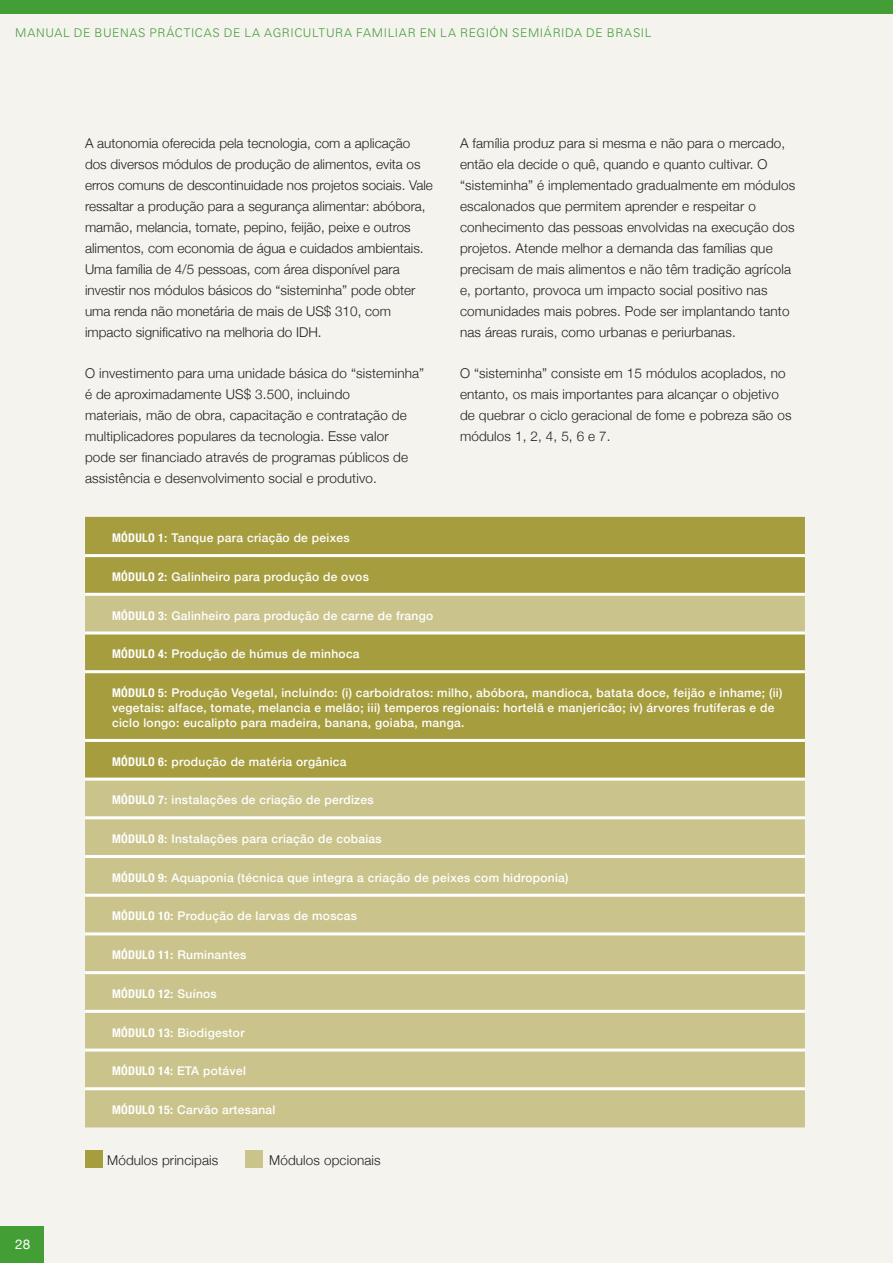
<style>
.page{position:relative;width:893px;height:1263px;background:#f5f3ee}
.page>*{position:absolute;margin:0;border:0;box-sizing:border-box;transform-origin:0 0}
._1__Runing_Text{font:300 13.5px/21px "Helvetica Neue";letter-spacing:.01em;color:#231f20}
._2__First_Para{font:300 13.5px "Helvetica Neue";letter-spacing:.01em;color:#231f20}
.t1{font:13.5px "Helvetica Neue";color:#fff}
.Table_2_Header{font:500 12px/15px "Helvetica Neue";letter-spacing:.025em;color:#fff}
.t2{font:300 12px "Univers LT Std";letter-spacing:.05em;color:#439f35}
.Table_2_Header-2{font:700 condensed 12px "Helvetica Neue";letter-spacing:.025em;color:#fff}
.s1{font-weight:700;font-stretch:condensed}
.s2{font-weight:500;font-stretch:normal}
</style>
<div class="page">
<div style="left:0;top:1225px;width:44px;height:38px;background:#439f35"></div>
<div style="left:0;top:0;width:893px;height:14px;background:#439f35"></div>
<div style="left:85px;top:517px;width:720px;height:76px;background:#a69d3f"></div>
<svg style="left:85px;top:596px;width:720px;height:531px;background:#c0b977"></svg>
<hr style="left:85px;top:554px;width:720px;height:3px;background:#fff">
<hr style="left:85px;top:593px;width:720px;height:3px;background:#fff">
<hr style="left:85px;top:631px;width:720px;height:3px;background:#fff">
<hr style="left:85px;top:670px;width:720px;height:3px;background:#fff">
<hr style="left:85px;top:739px;width:720px;height:3px;background:#fff">
<hr style="left:85px;top:778px;width:720px;height:3px;background:#fff">
<hr style="left:85px;top:816px;width:720px;height:3px;background:#fff">
<hr style="left:85px;top:855px;width:720px;height:3px;background:#fff">
<hr style="left:85px;top:894px;width:720px;height:3px;background:#fff">
<hr style="left:85px;top:932px;width:720px;height:3px;background:#fff">
<hr style="left:85px;top:971px;width:720px;height:3px;background:#fff">
<hr style="left:85px;top:1010px;width:720px;height:3px;background:#fff">
<hr style="left:85px;top:1048px;width:720px;height:3px;background:#fff">
<hr style="left:85px;top:1087px;width:720px;height:3px;background:#fff">
<div style="left:85px;top:1150px;width:18px;height:17px;background:#a69d3f"></div>
<div style="left:245px;top:1150px;width:18px;height:17px;background:#cac48c"></div>
<p class="t2" style="left:15px;top:26px;width:638px">MANUAL DE BUENAS PRÁCTICAS DE LA AGRICULTURA FAMILIAR EN LA REGIÓN SEMIÁRIDA DE BRASIL</p>
<p class="_1__Runing_Text" style="left:85px;top:132px;width:349px">A autonomia oferecida pela tecnologia, com a aplicação dos diversos módulos de produção de alimentos, evita os erros comuns de descontinuidade nos projetos sociais. Vale ressaltar a produção para a segurança alimentar: abóbora, mamão, melancia, tomate, pepino, feijão, peixe e outros alimentos, com economia de água e cuidados ambientais.<br>Uma família de 4/5 pessoas, com área disponível para investir nos módulos básicos do “sisteminha” pode obter uma renda não monetária de mais de US$ 310, com impacto significativo na melhoria do IDH.</p>
<p class="_1__Runing_Text" style="left:85px;top:362px;width:341px">O investimento para uma unidade básica do “sisteminha” é de aproximadamente US$ 3.500, incluindo<br>materiais, mão de obra, capacitação e contratação de multiplicadores populares da tecnologia. Esse valor<br>pode ser financiado através de programas públicos de assistência e desenvolvimento social e produtivo.</p>
<p class="_1__Runing_Text" style="left:460px;top:132px;width:337px">A família produz para si mesma e não para o mercado, então ela decide o quê, quando e quanto cultivar. O “sisteminha” é implementado gradualmente em módulos escalonados que permitem aprender e respeitar o conhecimento das pessoas envolvidas na execução dos projetos. Atende melhor a demanda das famílias que precisam de mais alimentos e não têm tradição agrícola e, portanto, provoca um impacto social positivo nas comunidades mais pobres. Pode ser implantando tanto nas áreas rurais, como urbanas e periurbanas.</p>
<p class="_1__Runing_Text" style="left:460px;top:362px;width:333px">O “sisteminha” consiste em 15 módulos acoplados, no entanto, os mais importantes para alcançar o objetivo de quebrar o ciclo geracional de fome e pobreza são os módulos 1, 2, 4, 5, 6 e 7.</p>
<p class="Table_2_Header" style="left:112px;top:529px;width:239px"><span class="s1">MÓDULO 1</span>: Tanque para criação de peixes</p>
<p class="Table_2_Header" style="left:112px;top:568px;width:258px"><span class="s1">MÓDULO 2</span>: Galinheiro para produção de ovos</p>
<p class="Table_2_Header" style="left:112px;top:607px;width:323px"><span class="s1">MÓDULO 3</span>: Galinheiro para produção de carne de frango</p>
<p class="Table_2_Header" style="left:112px;top:645px;width:249px"><span class="s1">MÓDULO 4</span>: Produção de húmus de minhoca</p>
<p class="Table_2_Header" style="left:112px;top:684px;width:672px"><span class="s1">MÓDULO 5</span>: Produção Vegetal, incluindo: (i) carboidratos: milho, abóbora, mandioca, batata doce, feijão e inhame; (ii) vegetais: alface, tomate, melancia e melão; iii) temperos regionais: hortelã e manjericão; iv) árvores frutíferas e de ciclo longo: eucalipto para madeira, banana, goiaba, manga.</p>
<p class="Table_2_Header" style="left:112px;top:753px;width:236px"><span class="s1">MÓDULO 6</span>: produção de matéria orgânica</p>
<p class="Table_2_Header" style="left:112px;top:791px;width:263px"><span class="s1">MÓDULO 7</span>: instalações de criação de perdizes</p>
<p class="Table_2_Header" style="left:112px;top:830px;width:271px"><span class="s1">MÓDULO 8</span>: Instalações para criação de cobaias</p>
<p class="Table_2_Header" style="left:112px;top:869px;width:458px"><span class="s1">MÓDULO 9</span>: Aquaponia (técnica que integra a criação de peixes com hidroponia)</p>
<p class="Table_2_Header" style="left:112px;top:908px;width:247px"><span class="s1">MÓDULO 10</span>: Produção de larvas de moscas</p>
<p class="Table_2_Header" style="left:112px;top:946px;width:136px"><span class="s1">MÓDULO 11</span>: Ruminantes</p>
<p class="Table_2_Header-2" style="left:112px;top:983px;width:106px">MÓDULO 12<span class="s2">: Suínos</span></p>
<p class="Table_2_Header" style="left:112px;top:1024px;width:134px"><span class="s1">MÓDULO 13</span>: Biodigestor</p>
<p class="Table_2_Header" style="left:112px;top:1062px;width:135px"><span class="s1">MÓDULO 14:</span> ETA potável</p>
<p class="Table_2_Header" style="left:112px;top:1101px;width:165px"><span class="s1">MÓDULO 15:</span> Carvão artesanal</p>
<p class="t1" style="left:15px;top:1234px;width:17px">28</p>
<p class="_2__First_Para" style="left:107px;top:1149px;width:113px">Módulos principais</p>
<p class="_2__First_Para" style="left:269px;top:1149px;width:113px">Módulos opcionais</p>
</div>
